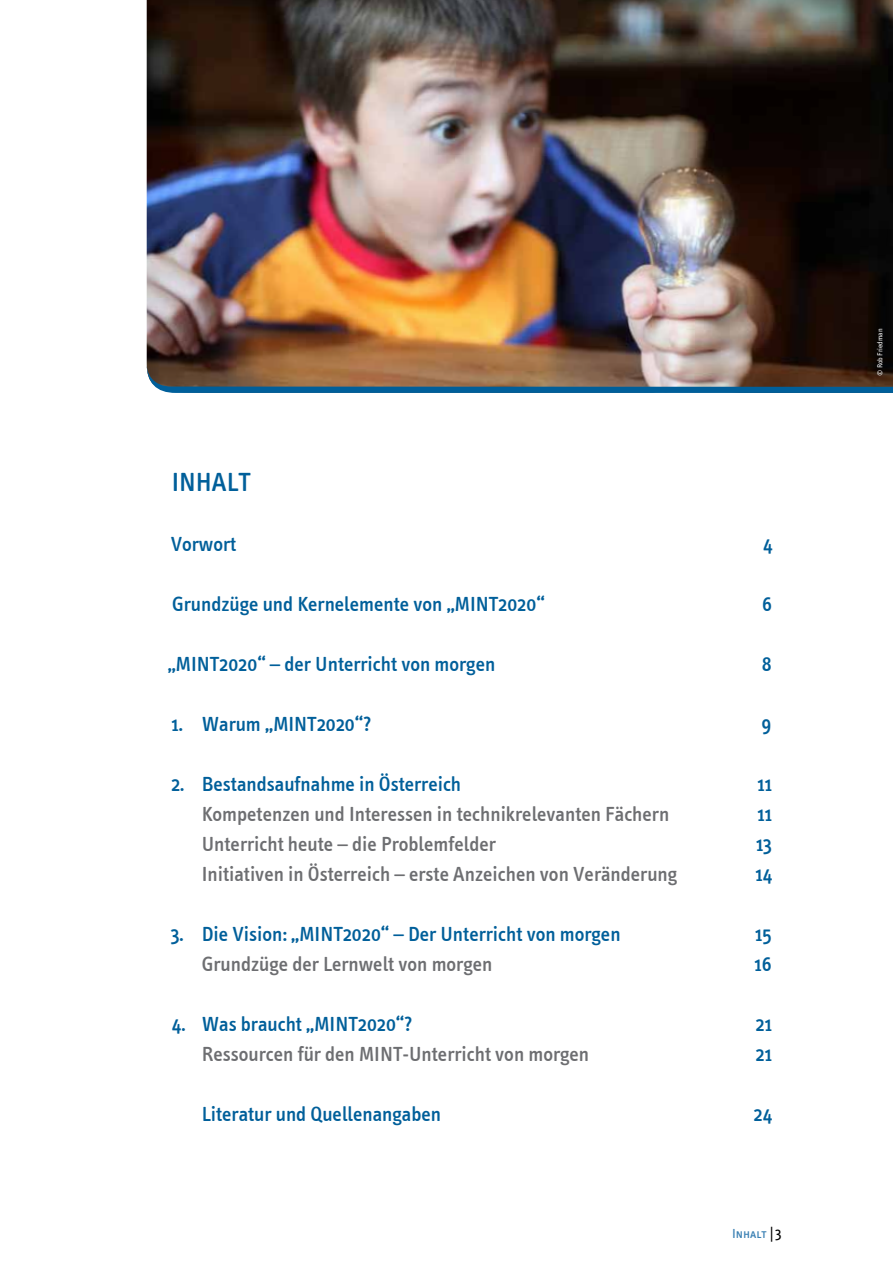
<style>
.page{position:relative;width:893px;height:1263px;background:#fff}
.page>*{position:absolute;margin:0;border:0;box-sizing:border-box;transform-origin:0 0}
.t1{font:500 27px "IV Font";color:#005f9a}
.t2{font:500 21px "IV Font";color:#005f9a}
.t3{font:500 21px "IV Font";color:#6d6e71}
.t4{font:13.5px "IV Font Book Caps";color:#3a80b3}
.t5{font:7.5px "IV Font Normal";color:#fff}
.s1{font-family:"IV Font";font-size:15px;color:#000}
</style>
<div class="page">
<img style="left:147px;top:0;width:746px;height:364px">
<svg style="left:147px;top:364px;width:746px;height:29px;background:#6c645c"></svg>
<p class="t1" style="left:172px;top:466px;width:80px">I nhalt</p>
<p class="t2" style="left:171px;top:532px;width:67px">Vorwort</p>
<p class="t2" style="left:763px;top:532px;width:11px">4</p>
<p class="t2" style="left:172px;top:592px;width:295px">Grundzüge und Kernelemente von „MINT</p>
<p class="t2" style="left:498px;top:592px;width:48px">2020“</p>
<p class="t2" style="left:762px;top:592px;width:11px">6</p>
<p class="t2" style="left:168px;top:652px;width:20px">„MINT</p>
<p class="t2" style="left:219px;top:652px;width:278px">2020“ – der Unterricht von morgen</p>
<p class="t2" style="left:762px;top:652px;width:11px">8</p>
<p class="t2" style="left:172px;top:712px;width:114px">1. Warum „MINT</p>
<p class="t2" style="left:317px;top:712px;width:56px">2020“?</p>
<p class="t2" style="left:762px;top:712px;width:11px">9</p>
<p class="t2" style="left:171px;top:772px;width:292px">2. Bestandsaufnahme in Österreich</p>
<p class="t2" style="left:757px;top:772px;width:16px">11</p>
<p class="t3" style="left:202px;top:802px;width:469px">Kompetenzen und I nteressen in technikrelevanten Fächern</p>
<p class="t2" style="left:757px;top:802px;width:16px">11</p>
<p class="t3" style="left:202px;top:832px;width:296px">Unterricht heute – die Problemfelder</p>
<p class="t2" style="left:756px;top:832px;width:17px">13</p>
<p class="t3" style="left:172px;top:862px;width:507px">I nitiativen in Österreich – erste Anzeichen von Veränderung</p>
<p class="t2" style="left:755px;top:862px;width:19px">14</p>
<p class="t2" style="left:171px;top:922px;width:140px">3. Die Vision: „MINT</p>
<p class="t2" style="left:343px;top:922px;width:279px">2020“ – Der Unterricht von morgen</p>
<p class="t2" style="left:755px;top:922px;width:18px">15</p>
<p class="t3" style="left:202px;top:952px;width:292px">Grundzüge der Lernwelt von morgen</p>
<p class="t2" style="left:754px;top:952px;width:19px">16</p>
<p class="t2" style="left:172px;top:1012px;width:155px">4. Was braucht „MINT</p>
<p class="t2" style="left:358px;top:1012px;width:56px">2020“?</p>
<p class="t2" style="left:756px;top:1012px;width:18px">21</p>
<p class="t3" style="left:202px;top:1042px;width:169px">Ressourcen für den MINT</p>
<p class="t3" style="left:402px;top:1042px;width:188px">-Unterricht von morgen</p>
<p class="t2" style="left:756px;top:1042px;width:18px">21</p>
<p class="t2" style="left:172px;top:1102px;width:271px">Literatur und Quellenangaben</p>
<p class="t2" style="left:753px;top:1102px;width:21px">24</p>
<p class="t4" style="left:732px;top:1225px;width:51px">Inhalt <span class="s1">| 3</span></p>
<p class="t5" style="left:876px;top:376px;width:49px;rotate:-90deg">© Rob Friedman</p>
</div>
